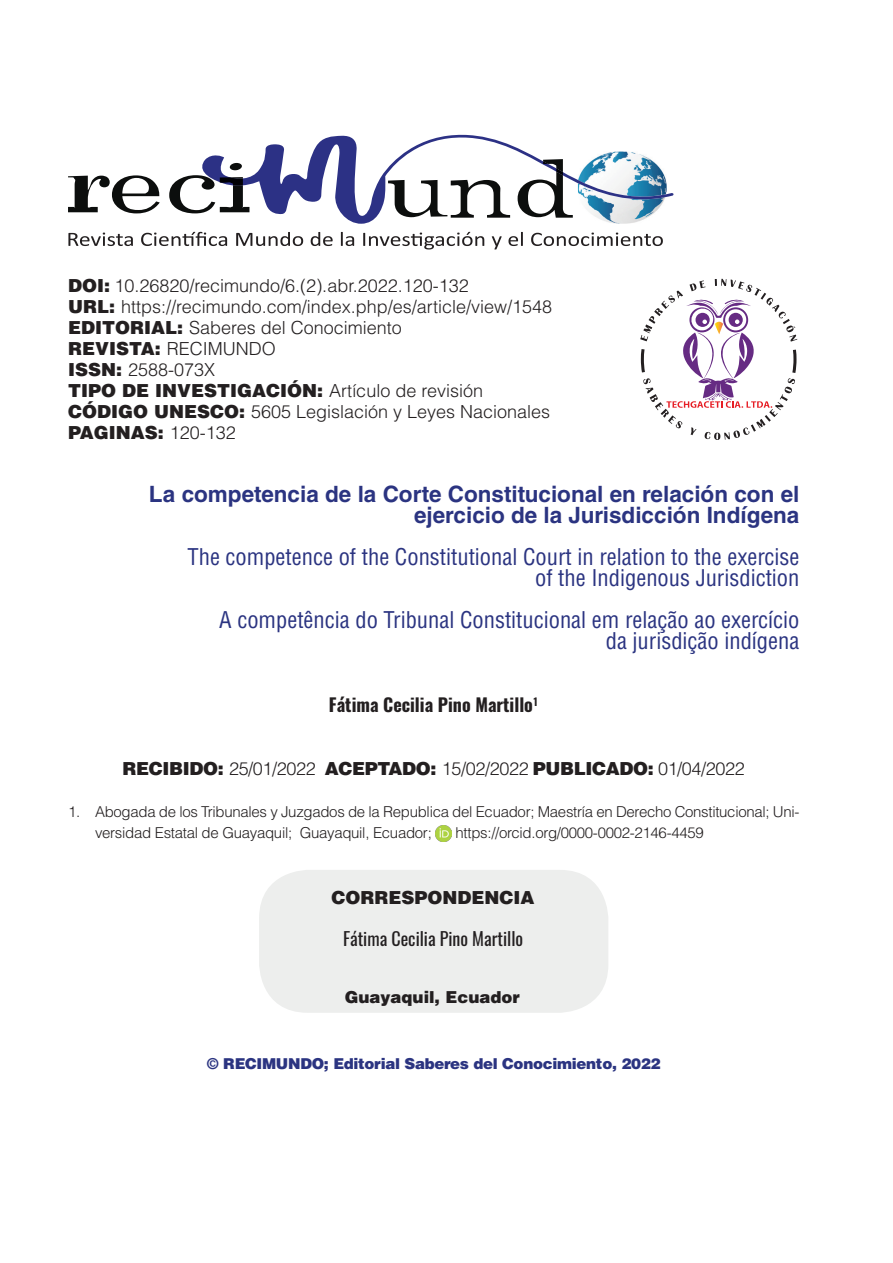
<style>
.page{position:relative;width:893px;height:1263px;background:#fff}
.page>*{position:absolute;margin:0;border:0;box-sizing:border-box;transform-origin:0 0}
.t1{font:condensed 22.5px "Helvetica LT Std";color:#2b3481}
.t2{font:700 22.5px "Helvetica LT Std";color:#2b3481}
.t3{font:300 18px "Helvetica LT Std";color:#231f20}
.t4{font:900 18px "Helvetica LT Std";color:#231f20}
.t5{font:300 18px "Helvetica LT Std";letter-spacing:-.02em;color:#231f20}
.t6{font:700 18px "Oswald";color:#231f20}
.t7{font:18px "Oswald";color:#231f20}
.t8{font:900 16.5px "Helvetica LT Std";color:#231f20}
.t9{font:300 15px/21px "Helvetica LT Std";letter-spacing:-.02em;color:#231f20}
.t10{font:900 15px "Helvetica LT Std";letter-spacing:-.02em;color:#2b3481}
.s1{font-weight:900}
.s2{font-weight:300}
</style>
<div class="page">
<svg style="left:68px;top:175px;width:92px;height:38px"></svg>
<svg style="left:169px;top:134px;width:505px;height:90px"></svg>
<svg style="left:68px;top:233px;width:65px;height:13px"></svg>
<svg style="left:141px;top:232px;width:86px;height:14px"></svg>
<svg style="left:236px;top:232px;width:67px;height:14px"></svg>
<svg style="left:311px;top:232px;width:22px;height:14px"></svg>
<svg style="left:341px;top:232px;width:13px;height:14px"></svg>
<svg style="left:363px;top:232px;width:121px;height:17px"></svg>
<svg style="left:492px;top:236px;width:10px;height:13px"></svg>
<svg style="left:508px;top:232px;width:15px;height:14px"></svg>
<svg style="left:531px;top:233px;width:132px;height:13px"></svg>
<img style="left:436px;top:826px;width:15px;height:15px">
<div style="left:259px;top:870px;width:349px;height:143px;background:#edeeed;border-radius:49px"></div>
<svg style="left:640px;top:279px;width:157px;height:161px"></svg>
<p class="t3" style="left:68px;top:274px;width:402px"><span class="s1">DOI:</span> 10.26820/recimundo/6.(2).abr.2022.120-132</p>
<p class="t3" style="left:68px;top:295px;width:486px"><span class="s1">URL:</span> https://recimundo.com/index.php/es/article/view/1548</p>
<p class="t3" style="left:68px;top:316px;width:335px"><span class="s1">EDITORIAL:</span> Saberes del Conocimiento</p>
<p class="t3" style="left:68px;top:337px;width:209px"><span class="s1">REVISTA:</span> RECIMUNDO</p>
<p class="t3" style="left:68px;top:358px;width:149px"><span class="s1">ISSN:</span> 2588-073X</p>
<p class="t4" style="left:68px;top:378px;width:416px">TIPO DE INVESTIGACIÓN: <span class="s2">Artículo de revisión</span></p>
<p class="t3" style="left:68px;top:400px;width:484px"><span class="s1">CÓDIGO UNESCO:</span> 5605 Legislación y Leyes Nacionales</p>
<p class="t4" style="left:68px;top:420px;width:169px">PAGINAS: <span class="s2">120-132</span></p>
<p class="t2" style="left:149px;top:480px;width:652px">La competencia de la Corte Constitucional en relación con el</p>
<p class="t2" style="left:414px;top:501px;width:387px">ejercicio de la Jurisdicción Indígena</p>
<p class="t1" style="left:187px;top:542px;width:613px">The competence of the Constitutional Court in relation to the exercise</p>
<p class="t1" style="left:535px;top:563px;width:266px">of the Indigenous Jurisdiction</p>
<p class="t1" style="left:219px;top:605px;width:582px">A competência do Tribunal Constitucional em relação ao exercício</p>
<p class="t1" style="left:606px;top:626px;width:195px">da jurisdição indígena</p>
<p class="t6" style="left:329px;top:695px;width:211px">Fátima Cecilia Pino Martillo<sup>1</sup></p>
<p class="t5" style="left:123px;top:757px;width:624px"><span class="s1">RECIBIDO:</span> 25/01/2022 <span class="s1">ACEPTADO:</span> 15/02/2022 <span class="s1">PUBLICADO:</span> 01/04/2022</p>
<p class="t9" style="left:95px;top:801px;width:706px;text-indent:-27px">1. Abogada de los Tribunales y Juzgados de la Republica del Ecuador; Maestría en Derecho Constitucional; Uni&shy;versidad Estatal de Guayaquil; Guayaquil, Ecuador;</p>
<p class="t9" style="left:456px;top:822px;width:250px">https://orcid.org/0000-0002-2146-4459</p>
<p class="t4" style="left:332px;top:886px;width:204px">CORRESPONDENCIA</p>
<p class="t7" style="left:343px;top:923px;width:182px">Fátima Cecilia Pino Martillo</p>
<p class="t8" style="left:345px;top:986px;width:177px">Guayaquil, Ecuador</p>
<p class="t10" style="left:207px;top:1053px;width:455px">© RECIMUNDO; Editorial Saberes del Conocimiento, 2022</p>
</div>
